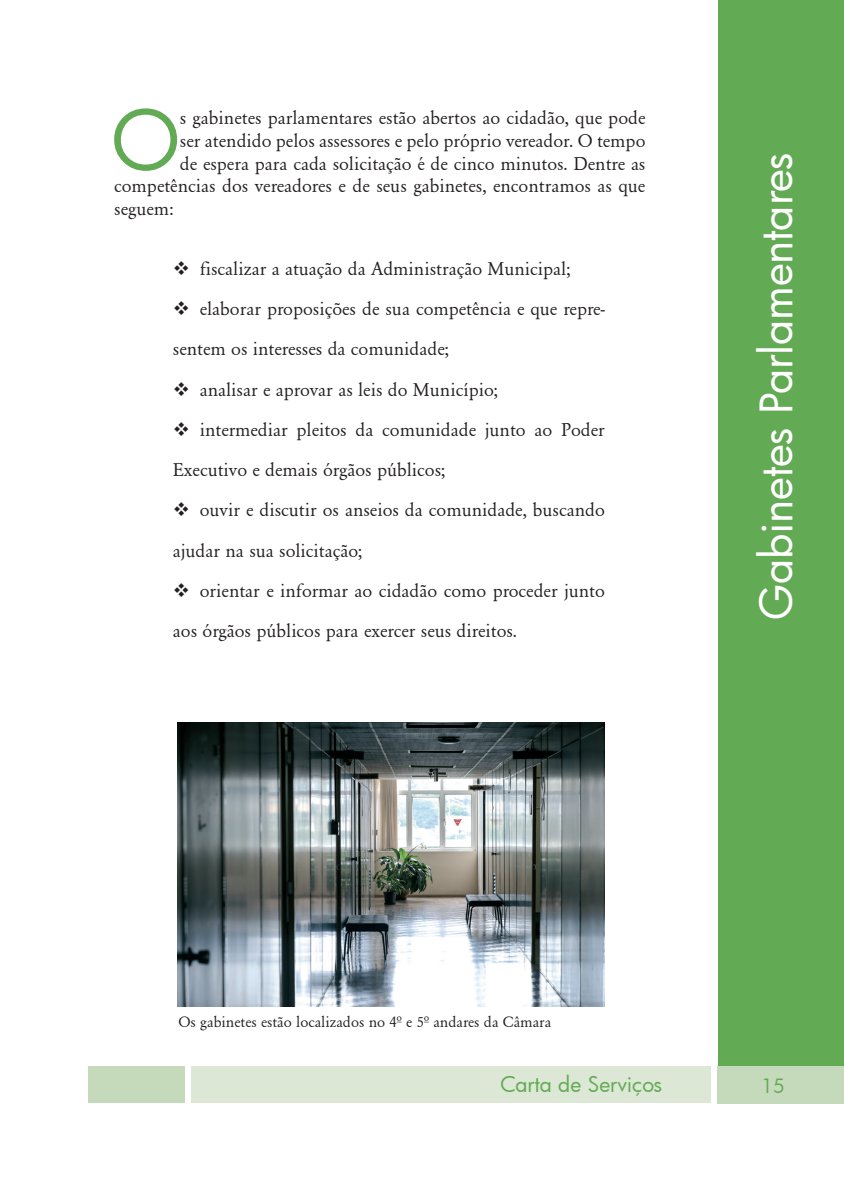
<style>
.page{position:relative;width:844px;height:1191px;background:#fff}
.page>*{position:absolute;margin:0;border:0;box-sizing:border-box;transform-origin:0 0}
.t1{font:79.62px "Futura";color:#63aa55}
.t2{font:43.75px "Futura";letter-spacing:-.005em;color:#fff}
.t3{font:21px "Futura";color:#63aa55}
.t4{font:19.25px "Garamond";color:#231f20}
.t5{font:19.25px "Futura";color:#63aa55}
.t6{font:15.75px "Garamond";color:#231f20}
</style>
<div class="page">
<div style="left:717px;top:0;width:126px;height:1066px;background:#63aa55"></div>
<div style="left:191px;top:1066px;width:519px;height:37px;background:#dce8d5"></div>
<div style="left:717px;top:1066px;width:126px;height:38px;background:#c5dabb"></div>
<div style="left:88px;top:1066px;width:97px;height:37px;background:#c5dabb"></div>
<img style="left:177px;top:722px;width:427px;height:284px">
<h1 class="t1" style="left:111px;top:86px;width:70px">O</h1>
<p class="t4" style="left:180px;top:107px;width:467px">s gabinetes parlamentares estão abertos ao cidadão, que pode</p>
<p class="t4" style="left:180px;top:130px;width:467px">ser atendido pelos assessores e pelo próprio vereador. O tempo</p>
<p class="t4" style="left:180px;top:153px;width:467px">de espera para cada solicitação é de cinco minutos. Dentre as</p>
<p class="t4" style="left:114px;top:176px;width:532px">competências dos vereadores e de seus gabinetes, encontramos as que</p>
<p class="t4" style="left:114px;top:198px;width:61px">seguem:</p>
<p class="t4" style="left:200px;top:258px;width:372px">fiscalizar a atuação da Administração Municipal;</p>
<p class="t4" style="left:200px;top:298px;width:406px">elaborar proposições de sua competência e que repre-</p>
<p class="t4" style="left:173px;top:338px;width:277px">sentem os interesses da comunidade;</p>
<p class="t4" style="left:200px;top:379px;width:300px">analisar e aprovar as leis do Município;</p>
<p class="t4" style="left:200px;top:419px;width:406px">intermediar pleitos da comunidade junto ao Poder</p>
<p class="t4" style="left:173px;top:459px;width:274px">Executivo e demais órgãos públicos;</p>
<p class="t4" style="left:200px;top:499px;width:406px">ouvir e discutir os anseios da comunidade, buscando</p>
<p class="t4" style="left:173px;top:540px;width:191px">ajudar na sua solicitação;</p>
<p class="t4" style="left:200px;top:580px;width:406px">orientar e informar ao cidadão como proceder junto</p>
<p class="t4" style="left:173px;top:620px;width:345px">aos órgãos públicos para exercer seus direitos.</p>
<h2 class="t2" style="left:746px;top:620px;width:470px;rotate:-90deg">Gabinetes Parlamentares</h2>
<p class="t6" style="left:178px;top:1013px;width:374px">Os gabinetes estão localizados no 4ª e 5ª andares da Câmara</p>
<p class="t3" style="left:500px;top:1070px;width:163px">Carta de Serviços</p>
<p class="t5" style="left:761px;top:1073px;width:25px">15</p>
</div>
